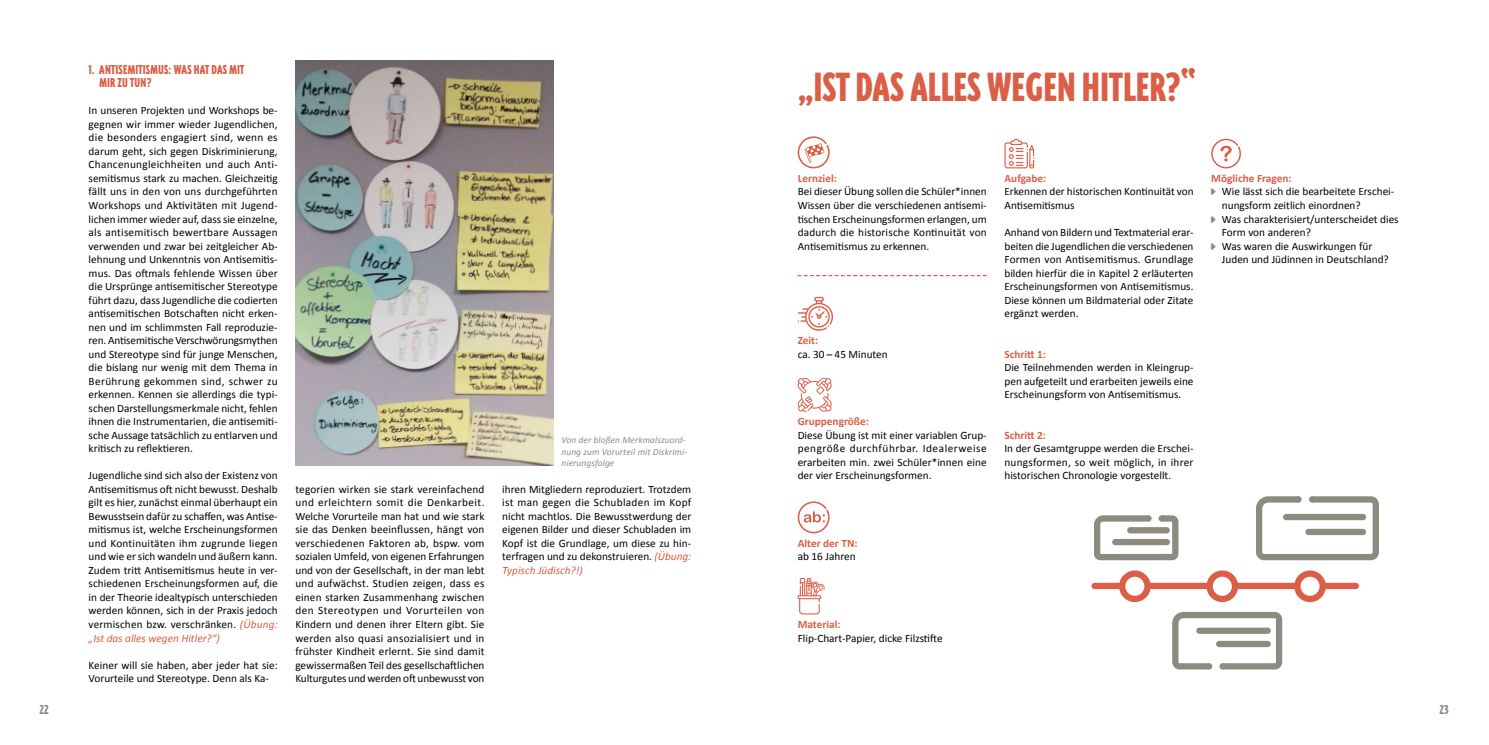
<style>
.page{position:relative;width:1489px;height:745px;background:#fff}
.page>*{position:absolute;margin:0;border:0;box-sizing:border-box;transform-origin:0 0}
.t1{font:900 condensed 47.25px "Triplex";letter-spacing:.005em;color:#db5e46}
.t2{font:900 condensed 15px/13.5px "Triplex";letter-spacing:.015em;color:#db5e46}
.t3{font:900 condensed 15px "Triplex";color:#8d8b7f}
.t4{font:11.25px/13.5px "Calibri";color:#000;text-align:justify}
.t5{font:700 11.25px "Calibri";color:#db5e46}
.t6{font:italic 9.38px/11.2px "Calibri";letter-spacing:.01em;color:#8d8b7f}
.s1{font-style:italic;color:#db5e46}
</style>
<div class="page">
<img style="left:295px;top:60px;width:258px;height:405px">
<svg style="left:797px;top:136px;width:32px;height:32px"></svg>
<svg style="left:797px;top:275px;width:189px;height:1px"></svg>
<svg style="left:797px;top:296px;width:35px;height:34px"></svg>
<svg style="left:797px;top:377px;width:34px;height:34px"></svg>
<svg style="left:797px;top:501px;width:32px;height:32px"></svg>
<svg style="left:797px;top:578px;width:28px;height:36px"></svg>
<svg style="left:1004px;top:139px;width:30px;height:29px"></svg>
<svg style="left:1211px;top:139px;width:29px;height:29px"></svg>
<div style="left:1091px;top:582px;width:267px;height:6px;background:#db5e46;border-radius:3px"></div>
<svg style="left:1206px;top:570px;width:31px;height:31px"></svg>
<svg style="left:1118px;top:570px;width:32px;height:31px"></svg>
<svg style="left:1294px;top:570px;width:31px;height:31px"></svg>
<svg style="left:1172px;top:612px;width:110px;height:57px"></svg>
<div style="left:1196px;top:627px;width:74px;height:6px;background:#8d8b7f;border-radius:3px"></div>
<div style="left:1215px;top:640px;width:55px;height:6px;background:#8d8b7f;border-radius:3px"></div>
<div style="left:1208px;top:659px;width:15px;height:14px;background:#fff;border-radius:50%"></div>
<svg style="left:1256px;top:496px;width:122px;height:64px"></svg>
<svg style="left:1094px;top:515px;width:84px;height:45px"></svg>
<svg style="left:1219px;top:662px;width:6px;height:7px"></svg>
<svg style="left:1205px;top:662px;width:7px;height:7px"></svg>
<h2 class="t2" style="left:99px;top:63px;width:146px;text-indent:-11px">1. ANTISEMITISMUS: WAS HAT DAS MIT<br>MIR ZU TUN?</h2>
<p class="t4" style="left:89px;top:104px;width:191px">In unseren Projekten und Workshops be&shy;gegnen wir immer wieder Jugendlichen, die besonders engagiert sind, wenn es darum geht, sich gegen Diskriminierung, Chancenungleichheiten und auch Anti&shy;semitismus stark zu machen. Gleichzeitig fällt uns in den von uns durchgeführten Workshops und Aktivitäten mit Jugend&shy;lichen immer wieder auf, dass sie einzelne, als antisemitisch bewertbare Aussagen verwenden und zwar bei zeitgleicher Ab&shy;lehnung und Unkenntnis von Antisemitis&shy;mus. Das oftmals fehlende Wissen über die Ursprünge antisemitischer Stereotype führt dazu, dass Jugendliche die codierten antisemitischen Botschaften nicht erken&shy;nen und im schlimmsten Fall reproduzie&shy;ren. Antisemitische Verschwörungsmythen und Stereotype sind für junge Menschen, die bislang nur wenig mit dem Thema in Berührung gekommen sind, schwer zu erkennen. Kennen sie allerdings die typi&shy;schen Darstellungsmerkmale nicht, fehlen ihnen die Instrumentarien, die antisemiti&shy;sche Aussage tatsächlich zu entlarven und kritisch zu reflektieren.</p>
<p class="t4" style="left:89px;top:468px;width:190px">Jugendliche sind sich also der Existenz von Antisemitismus oft nicht bewusst. Deshalb gilt es hier, zunächst einmal überhaupt ein Bewusstsein dafür zu schaffen, was Antise&shy;mitismus ist, welche Erscheinungsformen und Kontinuitäten ihm zugrunde liegen und wie er sich wandeln und äußern kann.<br>Zudem tritt Antisemitismus heute in ver&shy;schiedenen Erscheinungsformen auf, die in der Theorie idealtypisch unterschieden werden können, sich in der Praxis jedoch vermischen bzw. verschränken. <span class="s1">(Übung: „Ist das alles wegen Hitler?“)</span></p>
<p class="t4" style="left:89px;top:657px;width:190px">Keiner will sie haben, aber jeder hat sie:<br>Vorurteile und Stereotype. Denn als Ka-</p>
<p class="t6" style="left:561px;top:434px;width:127px">Von der bloßen Merkmalszuord&shy;nung zum Vorurteil mit Diskrimi&shy;nierungsfolge</p>
<p class="t4" style="left:295px;top:482px;width:191px">tegorien wirken sie stark vereinfachend und erleichtern somit die Denkarbeit.<br>Welche Vorurteile man hat und wie stark sie das Denken beeinflussen, hängt von verschiedenen Faktoren ab, bspw. vom sozialen Umfeld, von eigenen Erfahrungen und von der Gesellschaft, in der man lebt und aufwächst. Studien zeigen, dass es einen starken Zusammenhang zwischen den Stereotypen und Vorurteilen von Kindern und denen ihrer Eltern gibt. Sie werden also quasi ansozialisiert und in frühster Kindheit erlernt. Sie sind damit gewissermaßen Teil des gesellschaftlichen Kulturgutes und werden oft unbewusst von</p>
<p class="t4" style="left:502px;top:482px;width:190px">ihren Mitgliedern reproduziert. Trotzdem ist man gegen die Schubladen im Kopf nicht machtlos. Die Bewusstwerdung der eigenen Bilder und dieser Schubladen im Kopf ist die Grundlage, um diese zu hin&shy;terfragen und zu dekonstruieren. <span class="s1">(Übung:<br>Typisch Jüdisch?!)</span></p>
<h1 class="t1" style="left:797px;top:64px;width:400px">„IST DAS ALLES WEGEN HITLER?“</h1>
<p class="t5" style="left:797px;top:171px;width:41px">Lernziel:</p>
<p class="t4" style="left:797px;top:185px;width:190px">Bei dieser Übung sollen die Schüler*innen Wissen über die verschiedenen antisemi&shy;tischen Erscheinungsformen erlangen, um dadurch die historische Kontinuität von Antisemitismus zu erkennen.</p>
<p class="t5" style="left:797px;top:333px;width:22px">Zeit:</p>
<p class="t4" style="left:797px;top:347px;width:92px">ca. 30 – 45 Minuten</p>
<p class="t5" style="left:797px;top:414px;width:73px">Gruppengröße:</p>
<p class="t4" style="left:797px;top:428px;width:190px">Diese Übung ist mit einer variablen Grup&shy;pengröße durchführbar. Idealerweise erarbeiten min. zwei Schüler*innen eine der vier Erscheinungsformen.</p>
<p class="t5" style="left:1004px;top:171px;width:43px">Aufgabe:</p>
<p class="t4" style="left:1004px;top:185px;width:191px">Erkennen der historischen Kontinuität von<br>Antisemitismus</p>
<p class="t4" style="left:1004px;top:225px;width:190px">Anhand von Bildern und Textmaterial erar&shy;beiten die Jugendlichen die verschiedenen Formen von Antisemitismus. Grundlage bilden hierfür die in Kapitel 2 erläuterten Erscheinungsformen von Antisemitismus.<br>Diese können um Bildmaterial oder Zitate ergänzt werden.</p>
<p class="t5" style="left:1004px;top:346px;width:43px">Schritt 1:</p>
<p class="t4" style="left:1004px;top:360px;width:190px">Die Teilnehmenden werden in Kleingrup&shy;pen aufgeteilt und erarbeiten jeweils eine Erscheinungsform von Antisemitismus.</p>
<p class="t5" style="left:1004px;top:427px;width:43px">Schritt 2:</p>
<p class="t4" style="left:1004px;top:441px;width:190px">In der Gesamtgruppe werden die Erschei&shy;nungsformen, so weit möglich, in ihrer historischen Chronologie vorgestellt.</p>
<p class="t5" style="left:1211px;top:171px;width:82px">Mögliche Fragen:</p>
<p class="t4" style="left:1221px;top:185px;width:178px;text-align:left">Wie lässt sich die bearbeitete Erschei&shy;nungsform zeitlich einordnen?<br>Was charakterisiert/unterscheidet dies Form von anderen?<br>Was waren die Auswirkungen für Juden und Jüdinnen in Deutschland?</p>
<p class="t5" style="left:797px;top:535px;width:61px">Alter der TN:</p>
<p class="t4" style="left:797px;top:549px;width:59px">ab 16 Jahren</p>
<p class="t5" style="left:797px;top:616px;width:44px">Material:</p>
<p class="t4" style="left:797px;top:630px;width:146px">Flip-Chart-Papier, dicke Filzstifte</p>
<h2 class="t3" style="left:39px;top:702px;width:11px">22</h2>
<h2 class="t3" style="left:1439px;top:702px;width:11px">23</h2>
</div>
